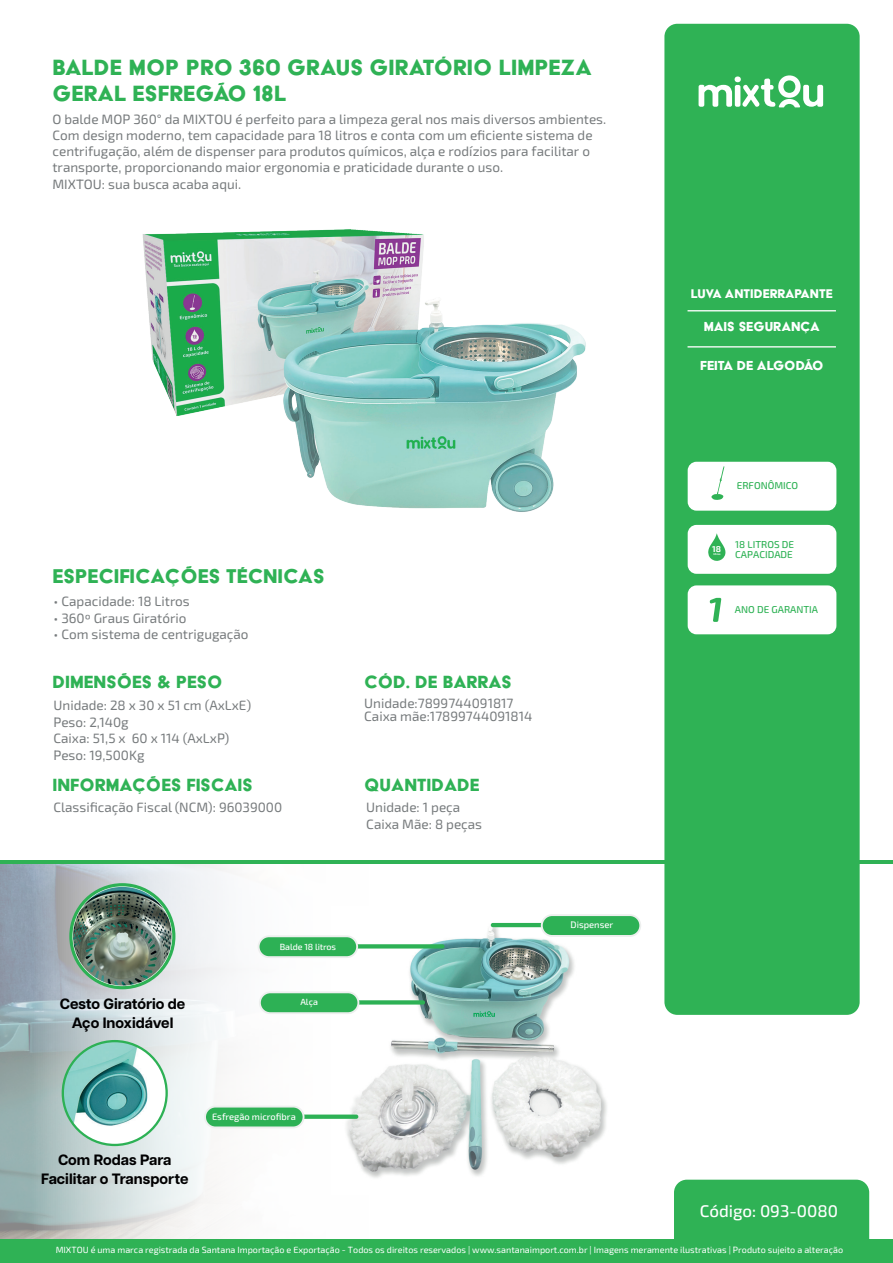
<style>
.page{position:relative;width:893px;height:1263px;background:#fff}
.page>*{position:absolute;margin:0;border:0;box-sizing:border-box;transform-origin:0 0}
.t1{font:25.5px/25.5px "Acier BAT Text Solid";letter-spacing:.005em;color:#2fb255}
.t2{font:22.95px "Acier BAT Text Solid";color:#2fb255}
.t3{font:20.4px "Acier BAT Text Solid";color:#2fb255}
.t4{font:500 16.95px "Exo 2";color:#fff}
.t5{font:15.15px "Acier BAT Text Solid";color:#fff}
.t6{font:700 15px/18.8px "Articulat CF";color:#000001;text-align:center}
.t7{font:14.55px "Acier BAT Text Solid";color:#fff}
.t8{font:13.5px/16.2px "Exo 2";color:#777b7d}
.t9{font:500 9.9px/9.9px "Exo 2";color:#2fb255}
.t10{font:500 9.3px "Exo 2";color:#fff}
.t11{font:9px "Exo 2";color:#fff}
.t12{font:500 8.85px "Exo 2";letter-spacing:-.01em;color:#fff}
.t13{font:700 8.4px "Exo 2";color:#fff}
.t14{font:700 2.7px "Exo 2";color:#fff}
</style>
<div class="page">
<svg style="left:0;top:860px;width:533px;height:379px"></svg>
<div style="left:674px;top:1180px;width:195px;height:59px;background:#2fb255"></div>
<div style="left:664px;top:24px;width:196px;height:991px;background:#2fb255;border-radius:13px"></div>
<div style="left:0;top:1239px;width:893px;height:24px;background:#2fb255"></div>
<hr style="left:1px;top:860px;width:892px;height:3px;background:#2fb255">
<div style="left:688px;top:462px;width:148px;height:49px;background:#fff;border-radius:9px"></div>
<div style="left:688px;top:525px;width:148px;height:49px;background:#fff;border-radius:9px"></div>
<div style="left:688px;top:585px;width:148px;height:49px;background:#fff;border-radius:9px"></div>
<hr style="left:687px;top:310px;width:149px;height:1px;background:#fff">
<hr style="left:687px;top:346px;width:149px;height:1px;background:#fff">
<svg style="left:699px;top:75px;width:124px;height:32px"></svg>
<svg style="left:710px;top:598px;width:11px;height:24px"></svg>
<img style="left:332px;top:906px;width:275px;height:288px">
<div style="left:277px;top:1114px;width:81px;height:5px;border:2px solid #2db155"></div>
<div style="left:205px;top:1106px;width:99px;height:21px;background:#2db155;border-radius:10px"></div>
<div style="left:204px;top:1106px;width:100px;height:22px;border:2px solid #edefee;border-radius:10px"></div>
<div style="left:332px;top:944px;width:112px;height:4px;border:2px solid #2db155"></div>
<div style="left:259px;top:936px;width:98px;height:21px;background:#2db155;border-radius:10px"></div>
<div style="left:258px;top:935px;width:100px;height:23px;border:2px solid #edefee;border-radius:10px"></div>
<div style="left:332px;top:1000px;width:93px;height:4px;border:2px solid #2db155"></div>
<div style="left:260px;top:992px;width:98px;height:21px;background:#2db155;border-radius:10px"></div>
<div style="left:259px;top:991px;width:100px;height:23px;border:2px solid #edefee;border-radius:10px"></div>
<div style="left:491px;top:923px;width:81px;height:4px;border:2px solid #2db155"></div>
<div style="left:542px;top:915px;width:98px;height:21px;background:#2db155;border-radius:10px"></div>
<div style="left:541px;top:914px;width:100px;height:23px;border:2px solid #edefee;border-radius:10px"></div>
<img style="left:142px;top:229px;width:444px;height:283px">
<svg style="left:708px;top:533px;width:17px;height:28px"></svg>
<svg style="left:711px;top:467px;width:13px;height:33px"></svg>
<svg style="left:69px;top:883px;width:106px;height:106px"></svg>
<svg style="left:72px;top:886px;width:100px;height:100px"></svg>
<img style="left:73px;top:887px;width:99px;height:98px;border-radius:49px">
<svg style="left:62px;top:1040px;width:106px;height:106px"></svg>
<img style="left:64px;top:1042px;width:101px;height:102px;border-radius:51px">
<h1 class="t1" style="left:52px;top:54px;width:541px">BALDE MOP PRO 360 GRAUS GIRATÓRIO LIMPEZA<br>GERAL ESFREGÃO 18L</h1>
<p class="t8" style="left:52px;top:111px;width:555px">O balde MOP 360° da MIXTOU é perfeito para a limpeza geral nos mais diversos ambientes.<br>Com design moderno, tem capacidade para 18 litros e conta com um eficiente sistema de centrifugação, além de dispenser para produtos químicos, alça e rodízios para facilitar o transporte, proporcionando maior ergonomia e praticidade durante o uso.<br>MIXTOU: sua busca acaba aqui.</p>
<h2 class="t2" style="left:52px;top:563px;width:274px">ESPECIFICAÇÕES TÉCNICAS</h2>
<p class="t8" style="left:54px;top:593px;width:138px">• Capacidade: 18 Litros</p>
<p class="t8" style="left:54px;top:609px;width:135px">• 360º Graus Giratório</p>
<p class="t8" style="left:54px;top:626px;width:197px">• Com sistema de centrigugação</p>
<h3 class="t3" style="left:52px;top:671px;width:172px">DIMENSÕES &amp; PESO</h3>
<h3 class="t3" style="left:364px;top:671px;width:149px">CÓD. DE BARRAS</h3>
<p class="t8" style="left:54px;top:697px;width:199px">Unidade: 28 x 30 x 51 cm (AxLxE)<br>Peso: 2,140g<br>Caixa: 51,5 x 60 x 114 (AxLxP)<br>Peso: 19,500Kg</p>
<p class="t8" style="left:364px;top:696px;width:170px;line-height:12.9px">Unidade:7899744091817<br>Caixa mãe:17899744091814</p>
<h3 class="t3" style="left:52px;top:774px;width:202px">INFORMAÇÕES FISCAIS</h3>
<h3 class="t3" style="left:364px;top:774px;width:117px">QUANTIDADE</h3>
<p class="t8" style="left:54px;top:799px;width:230px">Classificação Fiscal (NCM): 96039000</p>
<p class="t8" style="left:366px;top:799px;width:117px">Unidade: 1 peça<br>Caixa Mãe: 8 peças</p>
<p class="t6" style="left:60px;top:994px;width:127px">Cesto Giratório de<br>Aço Inoxidável</p>
<p class="t12" style="left:280px;top:940px;width:58px">Balde 18 litros</p>
<p class="t12" style="left:300px;top:996px;width:19px">Alça</p>
<p class="t6" style="left:41px;top:1150px;width:149px">Com Rodas Para<br>Facilitar o Transporte</p>
<p class="t10" style="left:212px;top:1110px;width:85px">Esfregão microfibra</p>
<p class="t10" style="left:571px;top:918px;width:44px">Dispenser</p>
<p class="t7" style="left:691px;top:286px;width:144px">LUVA ANTIDERRAPANTE</p>
<p class="t5" style="left:704px;top:318px;width:118px">MAIS SEGURANÇA</p>
<p class="t5" style="left:700px;top:357px;width:125px">FEITA DE ALGODÃO</p>
<p class="t9" style="left:737px;top:480px;width:63px">ERFONÔMICO</p>
<p class="t13" style="left:712px;top:543px;width:10px">18</p>
<p class="t14" style="left:714px;top:552px;width:8px">litros</p>
<p class="t9" style="left:735px;top:539px;width:60px">18 LITROS DE<br>CAPACIDADE</p>
<p class="t9" style="left:735px;top:604px;width:85px">ANO DE GARANTIA</p>
<p class="t4" style="left:700px;top:1199px;width:140px">Código: 093-0080</p>
<p class="t11" style="left:56px;top:1244px;width:789px">MIXTOU é uma marca registrada da Santana Importação e Exportação - Todos os direitos reservados | www.santanaimport.com.br | Imagens meramente ilustrativas | Produto sujeito a alteração</p>
</div>
